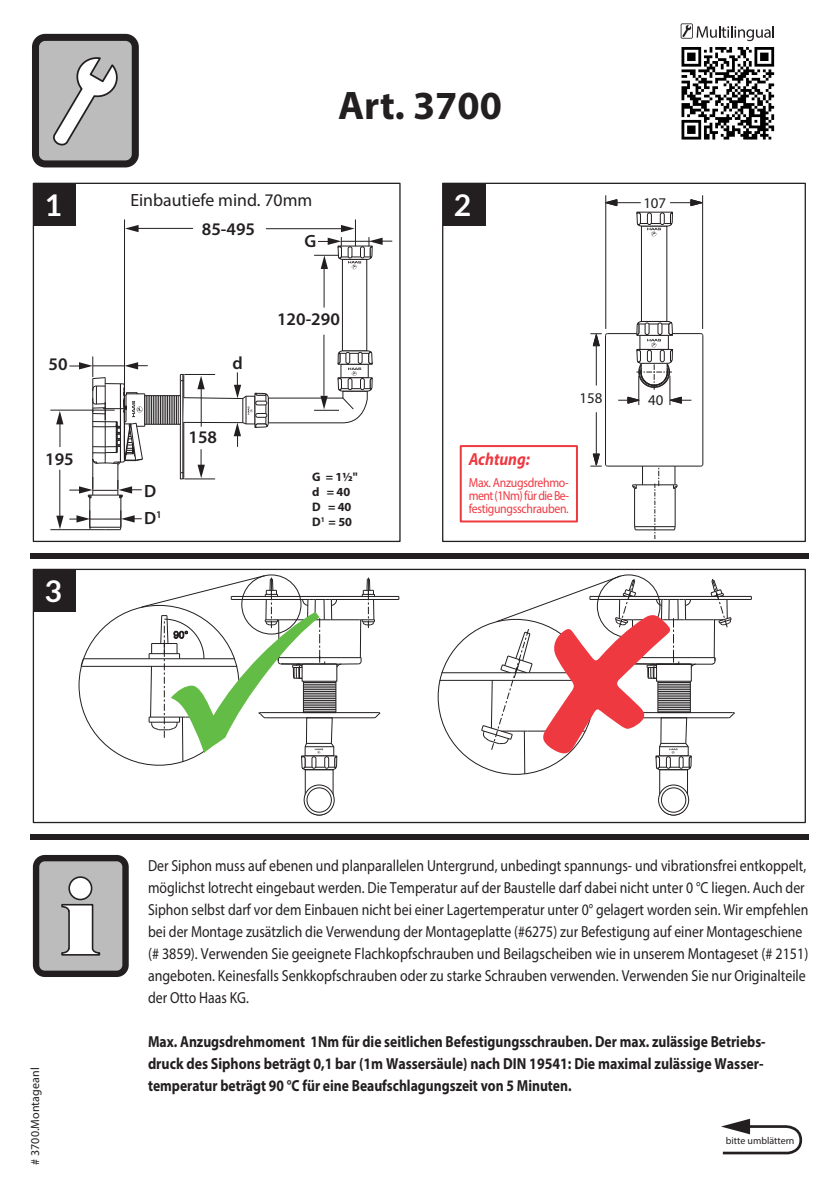
<style>
.page{position:relative;width:840px;height:1191px;background:#fff}
.page>*{position:absolute;margin:0;border:0;box-sizing:border-box;transform-origin:0 0}
.t1{font:700 40px "Myriad Pro";color:#231f20}
.t2{font:700 30px "Lato";color:#fff}
.t3{font:600 17.8px/27.6px "Myriad Pro";color:#231f20}
.t4{font:17.8px "Myriad Pro";color:#231f20}
.t5{font:italic 700 17.4px "Myriad Pro";color:#ee3941;scale:.9 1}
.t6{font:16px/22px "Myriad Pro";color:#231f20;scale:.86 1}
.t7{font:700 16px/22px "Myriad Pro";color:#231f20;scale:.85 1}
.t8{font:14.8px "Myriad Pro";color:#231f20}
.t9{font:13.2px/13.2px "Myriad Pro";letter-spacing:-.025em;color:#ee3941;text-align:justify;scale:.9 1}
.t10{font:700 12.4px/14.8px "Myriad Pro";letter-spacing:-.005em;color:#231f20}
.t11{font:12px "Myriad Pro";letter-spacing:.005em;color:#231f20}
.t12{font:10px "Myriad Pro";letter-spacing:-.005em;color:#231f20}
</style>
<div class="page">
<svg style="left:32px;top:34px;width:107px;height:133px;background:#9e9d9d"></svg>
<div style="left:33px;top:183px;width:367px;height:359px;border:1px solid #231f20"></div>
<div style="left:33px;top:183px;width:43px;height:43px;background:#231f20"></div>
<div style="left:442px;top:183px;width:43px;height:43px;background:#231f20"></div>
<div style="left:442px;top:183px;width:363px;height:359px;border:1px solid #231f20"></div>
<div style="left:459px;top:445px;width:118px;height:77px;border:2px solid #ee3941"></div>
<svg style="left:681px;top:47px;width:94px;height:93px"></svg>
<svg style="left:681px;top:47px;width:92px;height:92px"></svg>
<hr style="left:634px;top:526px;width:40px;height:1px;background:#231f20">
<hr style="left:674px;top:488px;width:1px;height:38px;background:#231f20">
<hr style="left:634px;top:488px;width:1px;height:38px;background:#231f20">
<hr style="left:636px;top:484px;width:37px;height:1px;background:#231f20">
<hr style="left:635px;top:529px;width:39px;height:1px;background:#231f20">
<svg style="left:672px;top:467px;width:5px;height:22px"></svg>
<svg style="left:632px;top:484px;width:10px;height:5px"></svg>
<hr style="left:702px;top:335px;width:1px;height:129px;background:#231f20">
<hr style="left:607px;top:466px;width:93px;height:1px;background:#231f20">
<hr style="left:604px;top:335px;width:1px;height:129px;background:#231f20">
<svg style="left:654px;top:468px;width:5px;height:71px"></svg>
<hr style="left:605px;top:195px;width:1px;height:134px;background:#231f20">
<hr style="left:702px;top:195px;width:1px;height:134px;background:#231f20">
<hr style="left:595px;top:412px;width:1px;height:42px;background:#231f20">
<svg style="left:590px;top:454px;width:17px;height:13px"></svg>
<svg style="left:590px;top:199px;width:113px;height:206px"></svg>
<div style="left:31px;top:553px;width:777px;height:6px;background:#231f20"></div>
<div style="left:33px;top:569px;width:43px;height:43px;background:#231f20"></div>
<div style="left:31px;top:834px;width:777px;height:5px;background:#231f20"></div>
<hr style="left:50px;top:529px;width:40px;height:1px;background:#231f20">
<hr style="left:50px;top:410px;width:65px;height:1px;background:#231f20">
<svg style="left:56px;top:219px;width:336px;height:311px"></svg>
<hr style="left:684px;top:599px;width:67px;height:1px;background:#231f20">
<hr style="left:589px;top:596px;width:162px;height:1px;background:#231f20">
<hr style="left:439px;top:680px;width:151px;height:1px;background:#231f20">
<hr style="left:441px;top:672px;width:147px;height:1px;background:#231f20">
<svg style="left:480px;top:575px;width:255px;height:241px"></svg>
<hr style="left:331px;top:599px;width:67px;height:1px;background:#231f20">
<hr style="left:231px;top:596px;width:167px;height:1px;background:#231f20">
<svg style="left:81px;top:659px;width:3px;height:7px"></svg>
<hr style="left:81px;top:666px;width:156px;height:1px;background:#231f20">
<hr style="left:83px;top:658px;width:152px;height:1px;background:#231f20">
<svg style="left:141px;top:575px;width:240px;height:241px"></svg>
<svg style="left:304px;top:785px;width:30px;height:30px"></svg>
<div style="left:304px;top:784px;width:30px;height:31px;border:1px solid #231f20;border-radius:50%"></div>
<div style="left:307px;top:788px;width:24px;height:24px;background:#fff;border-radius:50%"></div>
<div style="left:306px;top:787px;width:25px;height:25px;border:1px solid #231f20;border-radius:50%"></div>
<div style="left:302px;top:664px;width:35px;height:17px;background:#fff;border:1px solid #231f20"></div>
<hr style="left:303px;top:682px;width:33px;height:1px;background:#231f20">
<hr style="left:303px;top:684px;width:33px;height:1px;background:#231f20">
<hr style="left:303px;top:685px;width:33px;height:1px;background:#231f20">
<hr style="left:303px;top:687px;width:33px;height:1px;background:#231f20">
<hr style="left:303px;top:689px;width:33px;height:1px;background:#231f20">
<hr style="left:303px;top:691px;width:33px;height:1px;background:#231f20">
<hr style="left:303px;top:693px;width:33px;height:1px;background:#231f20">
<hr style="left:303px;top:694px;width:33px;height:1px;background:#231f20">
<hr style="left:303px;top:696px;width:33px;height:1px;background:#231f20">
<hr style="left:303px;top:698px;width:33px;height:1px;background:#231f20">
<hr style="left:303px;top:700px;width:33px;height:1px;background:#231f20">
<hr style="left:303px;top:702px;width:33px;height:1px;background:#231f20">
<hr style="left:303px;top:703px;width:33px;height:1px;background:#231f20">
<hr style="left:303px;top:705px;width:33px;height:1px;background:#231f20">
<hr style="left:303px;top:707px;width:33px;height:1px;background:#231f20">
<hr style="left:303px;top:709px;width:33px;height:1px;background:#231f20">
<hr style="left:303px;top:711px;width:33px;height:1px;background:#231f20">
<svg style="left:33px;top:855px;width:96px;height:122px;background:#9f9e9e"></svg>
<svg style="left:680px;top:23px;width:93px;height:18px"></svg>
<svg style="left:721px;top:1118px;width:82px;height:37px"></svg>
<h1 class="t1" style="left:338px;top:79px;width:165px">Art. 3700</h1>
<p class="t4" style="left:130px;top:189px;width:183px">Einbautiefe mind. 70mm</p>
<h2 class="t2" style="left:44px;top:188px;width:19px">1</h2>
<h2 class="t2" style="left:453px;top:188px;width:19px">2</h2>
<p class="t3" style="left:202px;top:215px;width:55px">85-495</p>
<p class="t3" style="left:304px;top:227px;width:13px">G</p>
<p class="t8" style="left:643px;top:193px;width:24px">107</p>
<p class="t3" style="left:49px;top:350px;width:21px">50</p>
<p class="t3" style="left:45px;top:444px;width:30px">195</p>
<h2 class="t2" style="left:44px;top:574px;width:19px">3</h2>
<p class="t3" style="left:144px;top:476px;width:19px">D<br>D<sup>1</sup></p>
<p class="t3" style="left:232px;top:349px;width:12px">d</p>
<p class="t3" style="left:188px;top:422px;width:30px">158</p>
<p class="t3" style="left:277px;top:305px;width:64px">120-290</p>
<p class="t10" style="left:312px;top:469px;width:47px">G = 1½" d = 40<br>D = 40<br>D<sup>1</sup> = 50</p>
<p class="t8" style="left:579px;top:388px;width:24px">158</p>
<p class="t8" style="left:647px;top:391px;width:17px">40</p>
<p class="t5" style="left:468px;top:447px;width:70px">Achtung:</p>
<p class="t9" style="left:468px;top:475px;width:113px">Max. Anzugsdrehmo&shy;ment (1Nm) für die Be&shy;festigungsschrauben.</p>
<p class="t11" style="left:28px;top:1164px;width:98px;rotate:-90deg"># 3700.Montageanl</p>
<p class="t6" style="left:148px;top:854px;width:769px">Der Siphon muss auf ebenen und planparallelen Untergrund, unbedingt spannungs- und vibrationsfrei entkoppelt, möglichst lotrecht eingebaut werden. Die Temperatur auf der Baustelle darf dabei nicht unter 0 °C liegen. Auch der Siphon selbst darf vor dem Einbauen nicht bei einer Lagertemperatur unter 0° gelagert worden sein. Wir empfehlen bei der Montage zusätzlich die Verwendung der Montageplatte (#6275) zur Befestigung auf einer Montageschiene (# 3859). Verwenden Sie geeignete Flachkopfschrauben und Beilagscheiben wie in unserem Montageset (# 2151) angeboten. Keinesfalls Senkkopfschrauben oder zu starke Schrauben verwenden. Verwenden Sie nur Originalteile der Otto Haas KG.</p>
<p class="t7" style="left:148px;top:1029px;width:727px">Max. Anzugsdrehmoment 1Nm für die seitlichen Befestigungsschrauben. Der max. zulässige Betriebs&shy;druck des Siphons beträgt 0,1 bar (1m Wassersäule) nach DIN 19541: Die maximal zulässige Wasser&shy;temperatur beträgt 90 °C für eine Beaufschlagungszeit von 5 Minuten.</p>
<p class="t12" style="left:725px;top:1134px;width:70px">bitte umblättern</p>
</div>
